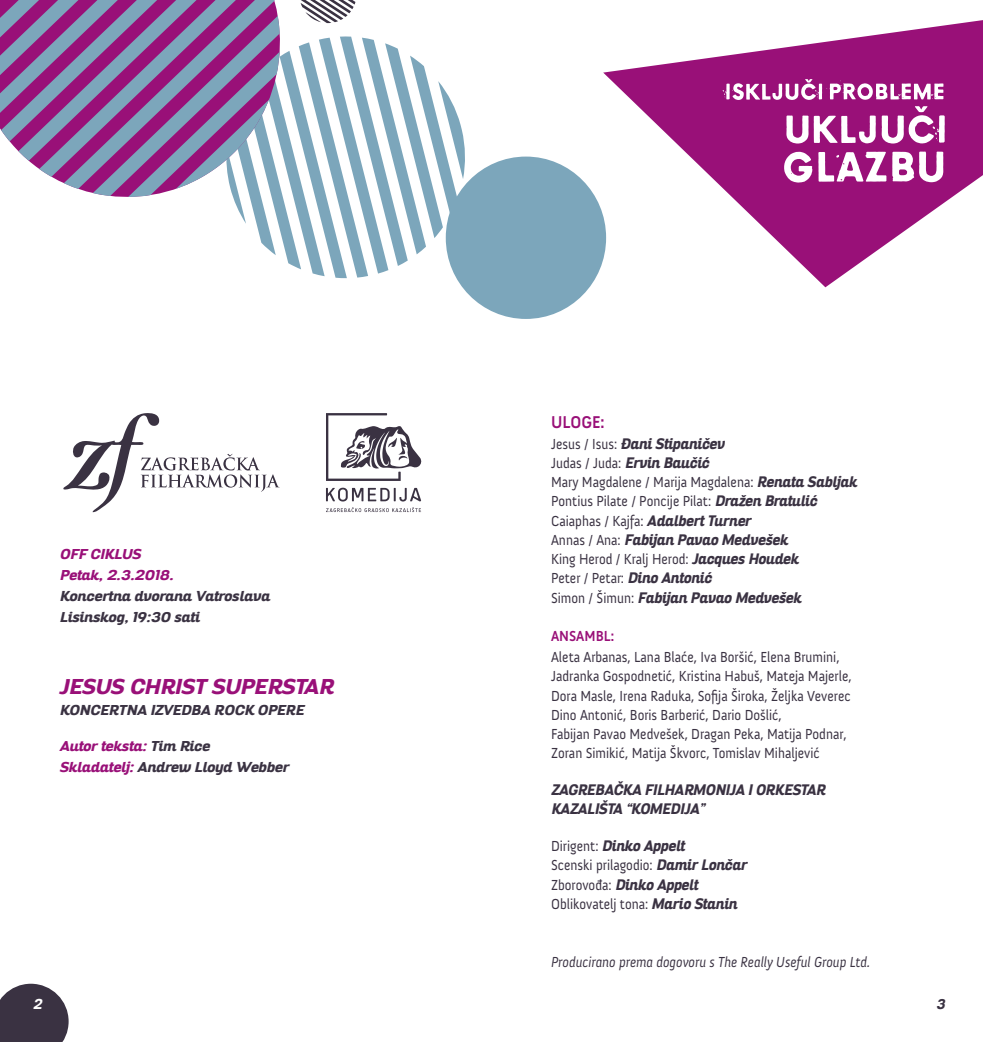
<style>
.page{position:relative;width:983px;height:1042px;background:#fff}
.page>*{position:absolute;margin:0;border:0;box-sizing:border-box;transform-origin:0 0}
.t1{font:italic 800 21px "Altair";color:#991078}
.t2{font:700 17.5px "Anivers";color:#991078;scale:.9 1}
.t3{font:14.88px/19.2px "Anivers";color:#3a3242;scale:.9 1}
.t4{font:italic 800 14.88px/19.2px "Altair";color:#3a3242;scale:.9 1}
.t5{font:italic 14.88px "Anivers";color:#3a3242;scale:.9 1}
.t6{font:700 14.88px "Anivers";color:#991078;scale:.9 1}
.t7{font:italic 800 14px/21px "Altair";color:#3a3242}
.t8{font:italic 800 14px/21px "Altair";color:#991078}
.t9{font:italic 800 14px "Altair";color:#fff;scale:.9 1}
.t10{font:italic 800 14px "Altair";color:#3a3242;scale:.9 1}
.s1{color:#991078}
.s2{font-family:"Anivers";font-weight:400;font-style:normal}
.s3{font-family:"Altair";font-weight:800;font-style:italic}
</style>
<div class="page">
<svg style="left:240px;top:36px;width:225px;height:242px"></svg>
<svg style="left:233px;top:36px;width:63px;height:177px"></svg>
<svg style="left:0;top:0;width:280px;height:197px"></svg>
<svg style="left:300px;top:0;width:56px;height:23px"></svg>
<div style="left:445px;top:157px;width:161px;height:162px;background:#7ca6bb;border-radius:50%"></div>
<svg style="left:603px;top:20px;width:379px;height:267px;fill:#991078"></svg>
<svg style="left:722px;top:79px;width:221px;height:21px"></svg>
<svg style="left:786px;top:116px;width:89px;height:28px"></svg>
<svg style="left:783px;top:152px;width:29px;height:31px"></svg>
<svg style="left:818px;top:152px;width:68px;height:30px"></svg>
<svg style="left:892px;top:152px;width:51px;height:30px"></svg>
<svg style="left:881px;top:106px;width:63px;height:38px"></svg>
<svg style="left:0;top:983px;width:69px;height:59px"></svg>
<svg style="left:63px;top:413px;width:216px;height:99px"></svg>
<svg style="left:326px;top:488px;width:95px;height:13px"></svg>
<svg style="left:326px;top:507px;width:95px;height:5px"></svg>
<svg style="left:326px;top:413px;width:96px;height:68px"></svg>
<p class="t8" style="left:60px;top:544px;width:115px">OFF CIKLUS<br>Petak, 2.3.2018.</p>
<p class="t7" style="left:60px;top:586px;width:212px">Koncertna dvorana Vatroslava<br>Lisinskog, 19:30 sati</p>
<h1 class="t1" style="left:60px;top:672px;width:275px">JESUS CHRIST SUPERSTAR</h1>
<p class="t7" style="left:60px;top:699px;width:245px">KONCERTNA IZVEDBA ROCK OPERE</p>
<p class="t7" style="left:60px;top:735px;width:231px"><span class="s1">Autor teksta:</span> Tim Rice<br><span class="s1">Skladatelj:</span> Andrew Lloyd Webber</p>
<p class="t2" style="left:551px;top:412px;width:61px">ULOGE:</p>
<p class="t4" style="left:551px;top:434px;width:194px"><span class="s2">Jesus / Isus:</span> Đani Stipaničev</p>
<p class="t3" style="left:551px;top:453px;width:341px">Judas / Juda: <span class="s3">Ervin Baučić<br></span>Mary Magdalene / Marija Magdalena: <span class="s3">Renata Sabljak </span>Pontius Pilate / Poncije Pilat: <span class="s3">Dražen Bratulić </span>Caiaphas / Kajfa: <span class="s3">Adalbert Turner</span></p>
<p class="t4" style="left:551px;top:530px;width:264px"><span class="s2">Annas / Ana:</span> Fabijan Pavao Medvešek</p>
<p class="t3" style="left:551px;top:549px;width:276px">King Herod / Kralj Herod: <span class="s3">Jacques Houdek<br></span>Peter / Petar: <span class="s3">Dino Antonić</span></p>
<p class="t4" style="left:551px;top:588px;width:279px"><span class="s2">Simon / Šimun:</span> Fabijan Pavao Medvešek</p>
<p class="t6" style="left:551px;top:628px;width:72px">ANSAMBL:</p>
<p class="t3" style="left:551px;top:647px;width:335px">Aleta Arbanas, Lana Blaće, Iva Boršić, Elena Brumini, Jadranka Gospodnetić, Kristina Habuš, Mateja Majerle, Dora Masle, Irena Raduka, Sofija Široka, Željka Veverec Dino Antonić, Boris Barberić, Dario Došlić,<br>Fabijan Pavao Medvešek, Dragan Peka, Matija Podnar, Zoran Simikić, Matija Škvorc, Tomislav Mihaljević</p>
<p class="t4" style="left:551px;top:780px;width:306px">ZAGREBAČKA FILHARMONIJA I ORKESTAR<br>KAZALIŠTA “KOMEDIJA”</p>
<p class="t4" style="left:551px;top:836px;width:150px"><span class="s2">Dirigent:</span> Dinko Appelt</p>
<p class="t3" style="left:551px;top:856px;width:219px">Scenski prilagodio: <span class="s3">Damir Lončar</span></p>
<p class="t4" style="left:551px;top:875px;width:164px"><span class="s2">Zborovođa:</span> Dinko Appelt</p>
<p class="t3" style="left:551px;top:894px;width:208px">Oblikovatelj tona: <span class="s3">Mario Stanin</span></p>
<p class="t5" style="left:551px;top:953px;width:356px">Producirano prema dogovoru s The Really Useful Group Ltd.</p>
<p class="t9" style="left:33px;top:994px;width:11px">2</p>
<p class="t10" style="left:936px;top:994px;width:11px">3</p>
</div>
